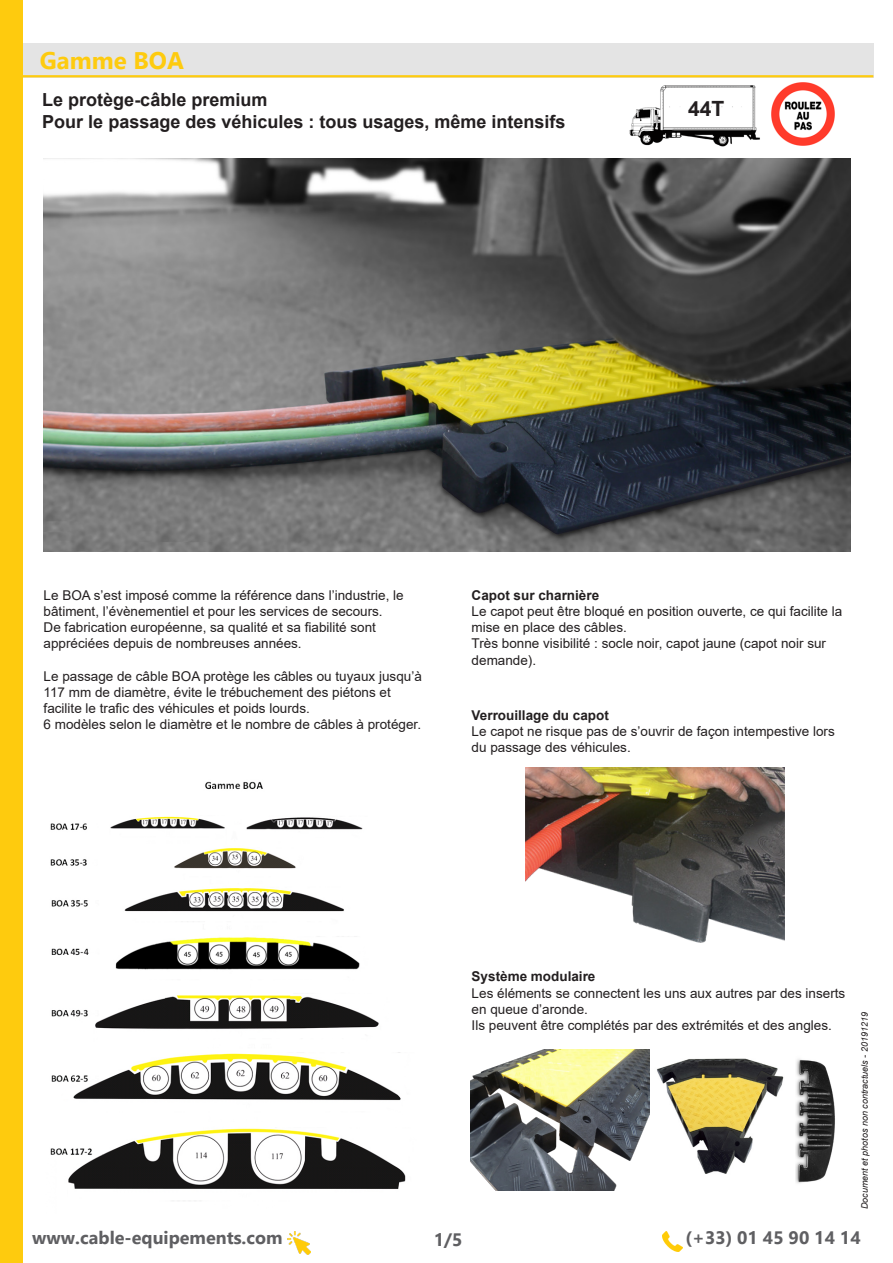
<style>
.page{position:relative;width:893px;height:1263px;background:#fff}
.page>*{position:absolute;margin:0;border:0;box-sizing:border-box;transform-origin:0 0}
.t1{font:700 24px "Gadugi";color:#fecb0e}
.t2{font:700 21px "Arial";color:#231f20}
.t3{font:700 18px "Arial";color:#231f20}
.t4{font:700 18px "Gadugi";color:#5f5f62}
.t5{font:13.5px/16.2px "Arial";color:#231f20}
.t6{font:700 13.5px "Arial";color:#231f20}
.t7{font:italic 9px "Arial";color:#231f20}
</style>
<div class="page">
<div style="left:0;top:0;width:23px;height:1262px;background:#fecb0e"></div>
<div style="left:23px;top:43px;width:850px;height:34px;background:#e4e4e4"></div>
<hr style="left:23px;top:75px;width:850px;height:2px;background:#fecb0e">
<img style="left:287px;top:1231px;width:24px;height:23px">
<img style="left:662px;top:1231px;width:20px;height:20px">
<img style="left:44px;top:158px;width:806px;height:394px">
<img style="left:771px;top:83px;width:63px;height:62px">
<img style="left:50px;top:781px;width:356px;height:408px">
<img style="left:526px;top:767px;width:259px;height:176px">
<img style="left:795px;top:1059px;width:40px;height:124px">
<img style="left:657px;top:1058px;width:127px;height:116px">
<img style="left:471px;top:1049px;width:179px;height:142px">
<img style="left:629px;top:85px;width:131px;height:62px">
<p class="t1" style="left:40px;top:46px;width:145px">Gamme BOA</p>
<p class="t3" style="left:42px;top:87px;width:227px">Le protège-câble premium</p>
<p class="t3" style="left:42px;top:109px;width:525px">Pour le passage des véhicules : tous usages, même intensifs</p>
<p class="t2" style="left:688px;top:94px;width:38px">44T</p>
<p class="t5" style="left:44px;top:587px;width:362px">Le BOA s’est imposé comme la référence dans l’industrie, le bâtiment, l’évènementiel et pour les services de secours.</p>
<p class="t5" style="left:44px;top:619px;width:334px">De fabrication européenne, sa qualité et sa fiabilité sont</p>
<p class="t5" style="left:44px;top:635px;width:260px">appréciées depuis de nombreuses années.</p>
<p class="t5" style="left:44px;top:668px;width:380px">Le passage de câble BOA protège les câbles ou tuyaux jusqu’à<br>117 mm de diamètre, évite le trébuchement des piétons et facilite le trafic des véhicules et poids lourds.</p>
<p class="t5" style="left:44px;top:716px;width:379px">6 modèles selon le diamètre et le nombre de câbles à protéger.</p>
<p class="t6" style="left:472px;top:586px;width:129px">Capot sur charnière</p>
<p class="t5" style="left:472px;top:603px;width:372px">Le capot peut être bloqué en position ouverte, ce qui facilite la mise en place des câbles.</p>
<p class="t5" style="left:472px;top:635px;width:356px">Très bonne visibilité : socle noir, capot jaune (capot noir sur demande).</p>
<p class="t6" style="left:472px;top:706px;width:139px">Verrouillage du capot</p>
<p class="t5" style="left:472px;top:723px;width:365px">Le capot ne risque pas de s’ouvrir de façon intempestive lors du passage des véhicules.</p>
<p class="t6" style="left:472px;top:967px;width:125px">Système modulaire</p>
<p class="t5" style="left:472px;top:984px;width:375px">Les éléments se connectent les uns aux autres par des inserts en queue d’aronde.</p>
<p class="t5" style="left:472px;top:1017px;width:362px">Ils peuvent être complétés par des extrémités et des angles.</p>
<p class="t7" style="left:859px;top:1209px;width:199px;rotate:-90deg">Document et photos non contractuels - 20191219</p>
<p class="t4" style="left:32px;top:1227px;width:252px">www.cable-equipements.com</p>
<p class="t4" style="left:434px;top:1229px;width:30px">1/5</p>
<p class="t4" style="left:686px;top:1227px;width:177px">(+33) 01 45 90 14 14</p>
</div>
